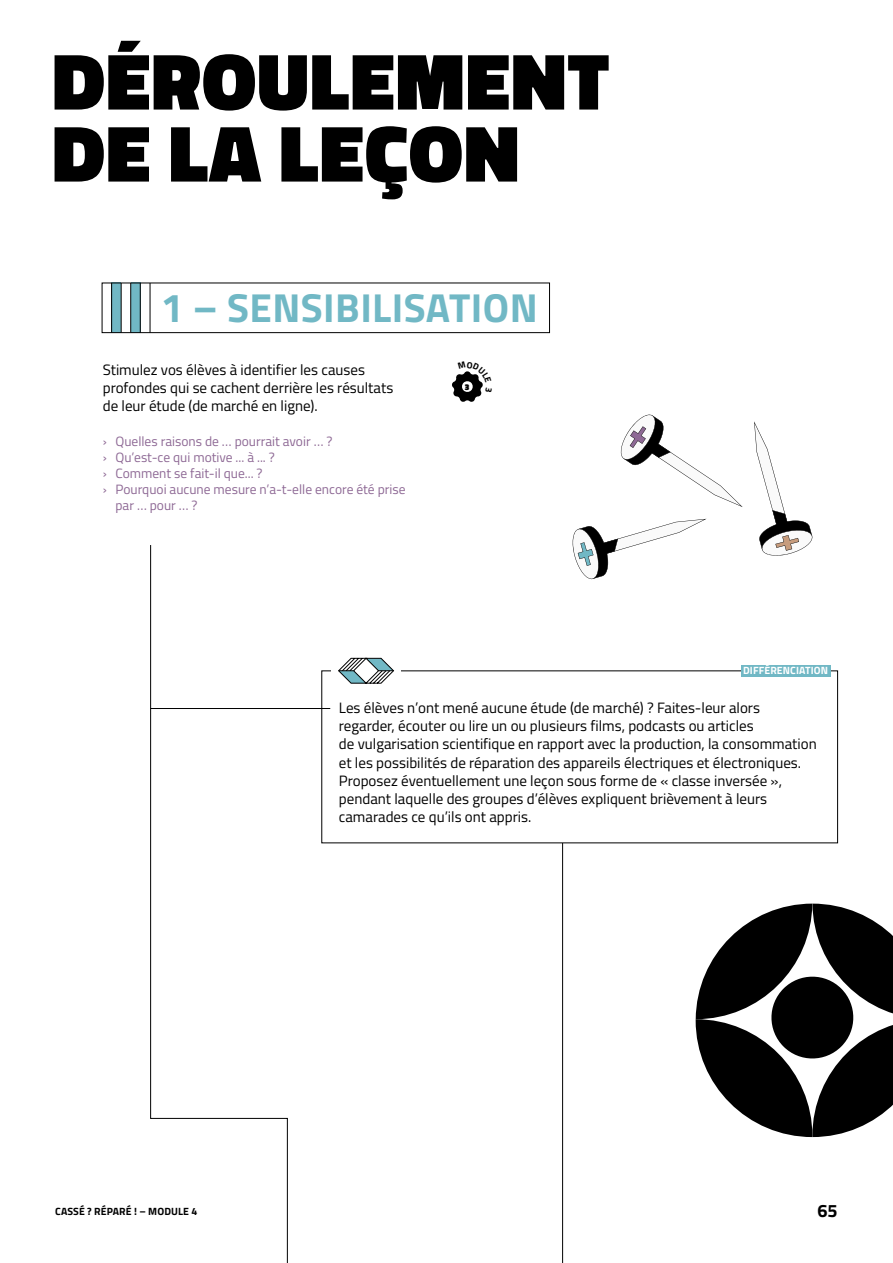
<style>
.page{position:relative;width:893px;height:1263px;background:#fff}
.page>*{position:absolute;margin:0;border:0;box-sizing:border-box;transform-origin:0 0}
.t1{font:900 81px/72px "Titillium Web";letter-spacing:.01em;color:#000}
.t2{font:700 40.5px "Titillium Web";letter-spacing:.01em;color:#71b8c5}
.t3{font:700 18px "Titillium Web";color:#000}
.t4{font:15px/18px "Titillium Web";color:#000}
.t5{font:13.5px "Titillium Web";color:#8e6995}
.t6{font:700 10.5px "Titillium Web";letter-spacing:.01em;color:#000}
.t7{font:700 10.5px "Titillium Web";letter-spacing:.01em;color:#fff}
.t8{font:900 8.4px "Titillium Web";color:#000}
</style>
<div class="page">
<hr style="left:562px;top:732px;width:1px;height:531px;background:#000">
<div style="left:131px;top:283px;width:9px;height:50px;background:#71b8c5"></div>
<div style="left:112px;top:283px;width:9px;height:50px;background:#71b8c5"></div>
<div style="left:102px;top:283px;width:448px;height:50px;border:1px solid #000"></div>
<hr style="left:111px;top:283px;width:1px;height:50px;background:#000">
<hr style="left:121px;top:283px;width:1px;height:50px;background:#000">
<hr style="left:130px;top:283px;width:1px;height:50px;background:#000">
<hr style="left:140px;top:283px;width:1px;height:50px;background:#000">
<hr style="left:150px;top:283px;width:1px;height:50px;background:#000">
<svg style="left:338px;top:658px;width:56px;height:25px"></svg>
<svg style="left:150px;top:545px;width:138px;height:718px"></svg>
<hr style="left:151px;top:708px;width:179px;height:1px;background:#000">
<svg style="left:696px;top:904px;width:197px;height:233px"></svg>
<svg style="left:572px;top:519px;width:134px;height:61px"></svg>
<svg style="left:620px;top:414px;width:123px;height:93px"></svg>
<svg style="left:754px;top:421px;width:59px;height:135px"></svg>
<div style="left:741px;top:665px;width:89px;height:11px;background:#71b8c5"></div>
<svg style="left:452px;top:371px;width:31px;height:31px"></svg>
<h1 class="t1" style="left:52px;top:45px;width:559px">DÉROULEMENT<br>DE LA LEÇON</h1>
<h2 class="t2" style="left:161px;top:276px;width:378px">1 – SENSIBILISATION</h2>
<p class="t4" style="left:103px;top:360px;width:292px">Stimulez vos élèves à identifier les causes profondes qui se cachent derrière les résultats de leur étude (de marché en ligne).</p>
<p class="t5" style="left:103px;top:431px;width:231px">› Quelles raisons de … pourrait avoir … ?</p>
<p class="t5" style="left:103px;top:447px;width:174px">› Qu’est-ce qui motive ... à ... ?</p>
<p class="t5" style="left:103px;top:463px;width:161px">› Comment se fait-il que... ?</p>
<p class="t5" style="left:103px;top:480px;width:304px">› Pourquoi aucune mesure n’a-t-elle encore été prise</p>
<p class="t5" style="left:116px;top:496px;width:84px">par … pour … ?</p>
<p class="t8" style="left:465px;top:380px;width:6px">3</p>
<p class="t7" style="left:743px;top:663px;width:87px">DIFFÉRENCIATION</p>
<p class="t4" style="left:339px;top:698px;width:479px">Les élèves n’ont mené aucune étude (de marché) ? Faites-leur alors regarder, écouter ou lire un ou plusieurs films, podcasts ou articles<br>de vulgarisation scientifique en rapport avec la production, la consommation et les possibilités de réparation des appareils électriques et électroniques.<br>Proposez éventuellement une leçon sous forme de « classe inversée », pendant laquelle des groupes d’élèves expliquent brièvement à leurs camarades ce qu’ils ont appris.</p>
<p class="t6" style="left:55px;top:1203px;width:143px">CASSÉ ? RÉPARÉ ! – MODULE 4</p>
<p class="t3" style="left:817px;top:1197px;width:22px">65</p>
</div>
